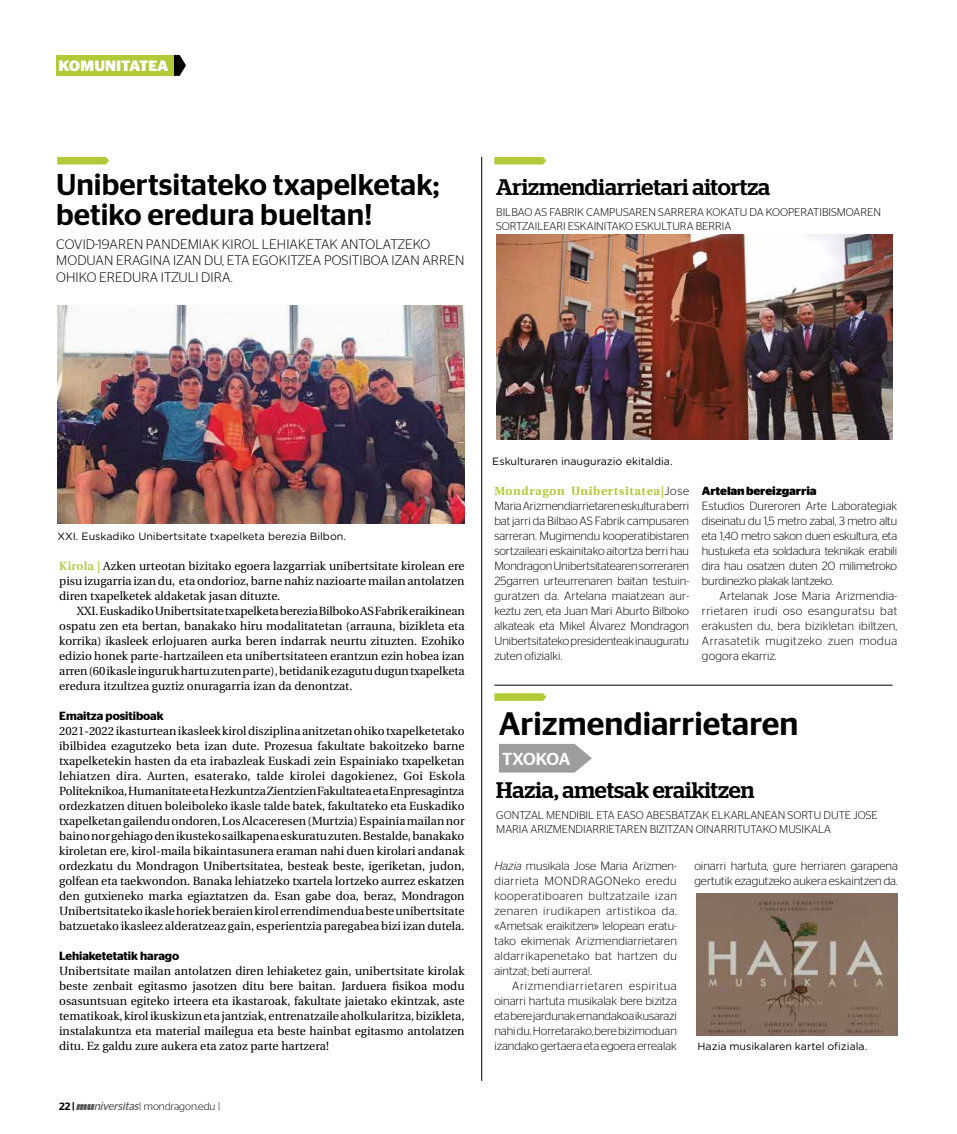
<style>
.page{position:relative;width:957px;height:1134px;background:#fff}
.page>*{position:absolute;margin:0;border:0;box-sizing:border-box;transform-origin:0 0}
.t1{font:500 32.5px "Stag Sans";color:#000}
.t2{font:500 30px/30px "Stag Sans";color:#000}
.t3{font:500 22.5px "Stag";color:#000}
.t4{font:500 17.38px "Stag Sans";letter-spacing:-.03em;color:#fff}
.t5{font:700 15px "Stag Sans";letter-spacing:-.01em;color:#fff}
.t6{font:300 13.75px/16.5px "Stag Sans Round";letter-spacing:.01em;color:#000}
.t7{font:11.88px/15px "Utopia";color:#000;text-align:justify}
.t8{font:300 11.88px/15px "Stag Sans Round";color:#000;text-align:justify}
.t9{font:600 11.88px "Stag Sans";letter-spacing:-.005em;color:#000}
.t10{font:700 11.88px "Utopia";letter-spacing:.055em;color:#afcb37}
.t11{font:700 11.88px "Stag Sans Round";letter-spacing:-.01em;color:#000}
.t12{font:300 11.25px/13.8px "Stag Sans Round";color:#000}
.t13{font:10.62px "Gotham Rounded";color:#000}
.t14{font:300 10.62px "Stag Sans";color:#000}
.s1{font-weight:600;color:#afcb37}
.s2{font-weight:700;color:#afcb37}
.s3{font-weight:500}
.s4{font-weight:900;font-style:italic;font-size:11.25px;color:#575756}
.s5{font-weight:400;font-style:italic;font-size:11.25px;color:#575756}
.s6{font-family:"Stag Sans Round";font-weight:300;color:#000}
.s7{font-style:italic}
</style>
<div class="page">
<svg style="left:499px;top:744px;width:93px;height:28px;background:#a5a5a5"></svg>
<div style="left:56px;top:55px;width:118px;height:21px;background:#afcb37"></div>
<svg style="left:174px;top:55px;width:12px;height:21px"></svg>
<svg style="left:57px;top:156px;width:52px;height:9px"></svg>
<hr style="left:481px;top:157px;width:1px;height:924px;background:#000">
<img style="left:57px;top:305px;width:407px;height:218px">
<hr style="left:494px;top:685px;width:398px;height:1px;background:#000">
<svg style="left:494px;top:693px;width:53px;height:8px"></svg>
<svg style="left:494px;top:156px;width:53px;height:9px"></svg>
<img style="left:496px;top:235px;width:396px;height:204px">
<img style="left:697px;top:893px;width:201px;height:142px">
<p class="t5" style="left:58px;top:57px;width:111px">KOMUNITATEA</p>
<h2 class="t2" style="left:56px;top:169px;width:385px">Unibertsitateko txapelketak; betiko eredura bueltan!</h2>
<p class="t6" style="left:56px;top:235px;width:410px">COVID-19AREN PANDEMIAK KIROL LEHIAKETAK ANTOLATZEKO<br>MODUAN ERAGINA IZAN DU, ETA EGOKITZEA POSITIBOA IZAN ARREN<br>OHIKO EREDURA ITZULI DIRA.</p>
<h3 class="t3" style="left:496px;top:174px;width:275px">Arizmendiarrietari aitortza</h3>
<p class="t12" style="left:496px;top:205px;width:386px">BILBAO AS FABRIK CAMPUSAREN SARRERA KOKATU DA KOOPERATIBISMOAREN<br>SORTZAILEARI ESKAINITAKO ESKULTURA BERRIA</p>
<p class="t13" style="left:57px;top:529px;width:290px">XXI. Euskadiko Unibertsitate txapelketa berezia Bilbon.</p>
<p class="t7" style="left:59px;top:559px;width:407px"><span class="s1">Kirola</span> <span class="s2">|</span> Azken urteotan bizitako egoera lazgarriak unibertsitate kirolean ere pisu izugarria izan du, eta ondorioz, barne nahiz nazioarte mailan antolatzen diren txapelketek aldaketak jasan dituzte.</p>
<p class="t7" style="left:59px;top:604px;width:407px;text-indent:18px">XXI. Euskadiko Unibertsitate txapelketa berezia Bilboko AS Fabrik eraikinean ospatu zen eta bertan, banakako hiru modalitatetan (arrauna, bizikleta eta korrika) ikasleek erlojuaren aurka beren indarrak neurtu zituzten. Ezohiko edizio honek parte-hartzaileen eta unibertsitateen erantzun ezin hobea izan arren (60 ikasle inguruk hartu zuten parte), betidanik ezagutu dugun txapelketa eredura itzultzea guztiz onuragarria izan da denontzat.</p>
<p class="t9" style="left:59px;top:709px;width:106px">Emaitza positiboak</p>
<p class="t7" style="left:59px;top:724px;width:407px">2021-2022 ikasturtean ikasleek kirol disziplina anitzetan ohiko txapelketetako ibilbidea ezagutzeko beta izan dute. Prozesua fakultate bakoitzeko barne txapelketekin hasten da eta irabazleak Euskadi zein Espainiako txapelketan lehiatzen dira. Aurten, esaterako, talde kirolei dagokienez, Goi Eskola Politeknikoa, Humanitate eta Hezkuntza Zientzien Fakultatea eta Enpresagintza ordezkatzen dituen boleiboleko ikasle talde batek, fakultateko eta Euskadiko txapelketan gailendu ondoren, Los Alcaceresen (Murtzia) Espainia mailan nor baino nor gehiago den ikusteko sailkapena eskuratu zuten. Bestalde, banakako kiroletan ere, kirol-maila bikaintasunera eraman nahi duen kirolari andanak ordezkatu du Mondragon Unibertsitatea, besteak beste, igeriketan, judon, golfean eta taekwondon. Banaka lehiatzeko txartela lortzeko aurrez eskatzen den gutxieneko marka egiaztatzen da. Esan gabe doa, beraz, Mondragon Unibertsitateko ikasle horiek beraien kirol errendimendua beste unibertsitate batzuetako ikasleez alderatzeaz gain, esperientzia paregabea bizi izan dutela.</p>
<p class="t9" style="left:59px;top:949px;width:121px">Lehiaketetatik harago</p>
<p class="t7" style="left:59px;top:964px;width:407px">Unibertsitate mailan antolatzen diren lehiaketez gain, unibertsitate kirolak beste zenbait egitasmo jasotzen ditu bere baitan. Jarduera fisikoa modu osasuntsuan egiteko irteera eta ikastaroak, fakultate jaietako ekintzak, aste tematikoak, kirol ikuskizun eta jantziak, entrenatzaile aholkularitza, bizikleta, instalakuntza eta material mailegua eta beste hainbat egitasmo antolatzen ditu. Ez galdu zure aukera eta zatoz parte hartzera!</p>
<p class="t14" style="left:59px;top:1100px;width:162px"><span class="s3">22 |</span> <span class="s4">mu</span><span class="s5">niversitas</span>| mondragon.edu |</p>
<p class="t13" style="left:492px;top:454px;width:182px">Eskulturaren inaugurazio ekitaldia.</p>
<p class="t10" style="left:494px;top:484px;width:196px">Mondragon Unibertsitatea|<span class="s6">Jose</span></p>
<p class="t8" style="left:494px;top:498px;width:196px">Maria Arizmendiarrietaren eskultura berri bat jarri da Bilbao AS Fabrik campusaren sarreran. Mugimendu kooperatibistaren sortzaileari eskainitako aitortza berri hau Mondragon Unibertsitatearen sorreraren 25garren urteurrenaren baitan testuin&shy;guratzen da. Artelana maiatzean aur&shy;keztu zen, eta Juan Mari Aburto Bilboko alkateak eta Mikel Álvarez Mondragon Unibertsitateko presidenteak inauguratu zuten ofizialki.</p>
<p class="t11" style="left:702px;top:484px;width:116px">Artelan bereizgarria</p>
<p class="t8" style="left:702px;top:498px;width:197px">Estudios Dureroren Arte Laborategiak diseinatu du 1,5 metro zabal, 3 metro altu eta 1,40 metro sakon duen eskultura, eta hustuketa eta soldadura teknikak erabili dira hau osatzen duten 20 milimetroko burdinezko plakak lantzeko.</p>
<p class="t8" style="left:702px;top:588px;width:197px;text-indent:18px">Artelanak Jose Maria Arizmendia&shy;rrietaren irudi oso esanguratsu bat erakusten du, bera bizikletan ibiltzen, Arrasatetik mugitzeko zuen modua gogora ekarriz.</p>
<h1 class="t1" style="left:499px;top:705px;width:301px">Arizmendiarrietaren</h1>
<h3 class="t4" style="left:502px;top:749px;width:70px">TXOKOA</h3>
<h3 class="t3" style="left:496px;top:777px;width:260px">Hazia, ametsak eraikitzen</h3>
<p class="t12" style="left:496px;top:808px;width:383px">GONTZAL MENDIBIL ETA EASO ABESBATZAK ELKARLANEAN SORTU DUTE JOSE<br>MARIA ARIZMENDIARRIETAREN BIZITZAN OINARRITUTAKO MUSIKALA</p>
<p class="t8" style="left:494px;top:858px;width:184px"><span class="s7">Hazia</span> musikala Jose Maria Arizmen&shy;diarrieta MONDRAGONeko eredu kooperatiboaren bultzatzaile izan zenaren irudikapen artistikoa da. «Ametsak eraikitzen» lelopean eratu&shy;tako ekimenak Arizmendiarrietaren aldarrikapenetako bat hartzen du aintzat; beti aurrera!.</p>
<p class="t8" style="left:494px;top:978px;width:184px;text-indent:18px">Arizmendiarrietaren espiritua oinarri hartuta musikalak bere bizitza eta bere jardunak emandakoa ikusarazi nahi du. Horretarako, bere bizimoduan izandako gertaera eta egoera errealak</p>
<p class="t8" style="left:694px;top:858px;width:205px">oinarri hartuta, gure herriaren garapena gertutik ezagutzeko aukera eskaintzen da.</p>
<p class="t13" style="left:697px;top:1039px;width:171px">Hazia musikalaren kartel ofiziala.</p>
</div>
